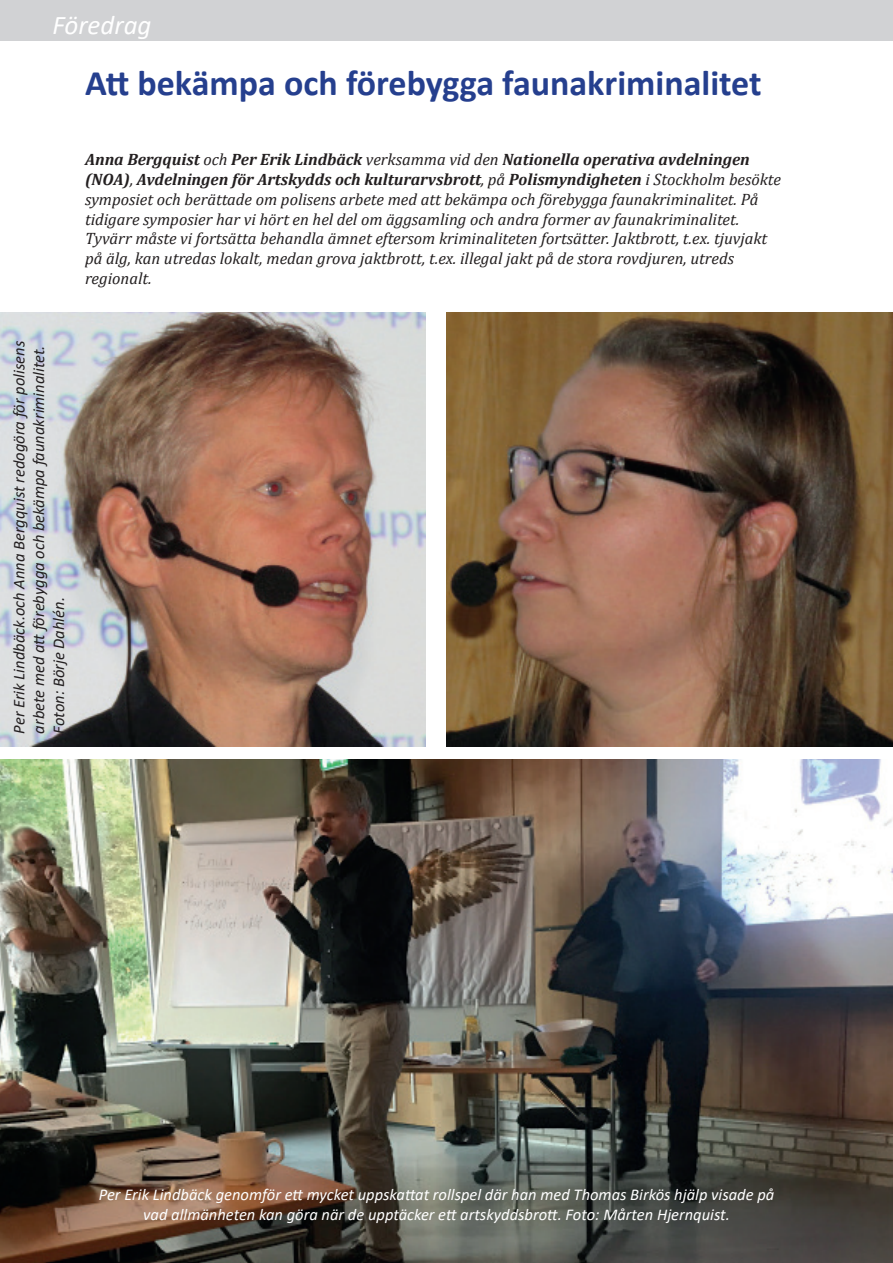
<style>
.page{position:relative;width:893px;height:1263px;background:#fff}
.page>*{position:absolute;margin:0;border:0;box-sizing:border-box;transform-origin:0 0}
.t1{font:700 36px "Calibri";color:#253f8e}
.t2{font:italic 27px "Calibri";color:#fff}
.t3{font:italic 16.5px/19.8px "Cambria";color:#231f20}
.t4{font:italic 16.5px/19.8px "Calibri";color:#fff;text-align:center}
.t5{font:italic 16.5px/19.8px "Calibri";color:#231f20}
.s1{font-weight:700}
</style>
<div class="page">
<div style="left:0;top:0;width:893px;height:40px;background:#d1d2d4"></div>
<img style="left:0;top:313px;width:425px;height:433px">
<img style="left:446px;top:313px;width:447px;height:433px">
<img style="left:0;top:759px;width:893px;height:504px">
<h2 class="t2" style="left:53px;top:6px;width:100px">Föredrag</h2>
<h1 class="t1" style="left:85px;top:58px;width:678px">Att bekämpa och förebygga faunakriminalitet</h1>
<p class="t3" style="left:85px;top:149px;width:697px"><span class="s1">Anna Bergquist</span> och <span class="s1">Per Erik Lindbäck</span> verksamma vid den <span class="s1">Nationella operativa avdelningen (NOA)</span>, <span class="s1">Avdelningen för Artskydds och kulturarvsbrott</span>, på <span class="s1">Polismyndigheten</span> i Stockholm besökte symposiet och berättade om polisens arbete med att bekämpa och förebygga faunakriminalitet. På tidigare symposier har vi hört en hel del om äggsamling och andra former av faunakriminalitet.<br>Tyvärr måste vi fortsätta behandla ämnet eftersom kriminaliteten fortsätter. Jaktbrott, t.ex. tjuvjakt på älg, kan utredas lokalt, medan grova jaktbrott, t.ex. illegal jakt på de stora rovdjuren, utreds regionalt.</p>
<p class="t5" style="left:8px;top:733px;width:394px;rotate:-90deg">Per Erik Lindbäck.och Anna Bergquist redogöra för polisens arbete med att förebygga och bekämpa faunakriminalitet.<br>Foton: Börje Dahlén.</p>
<p class="t4" style="left:99px;top:1184px;width:677px">Per Erik Lindbäck genomför ett mycket uppskattat rollspel där han med Thomas Birkös hjälp visade på vad allmänheten kan göra när de upptäcker ett artskyddsbrott. Foto: Mårten Hjernquist.</p>
</div>
